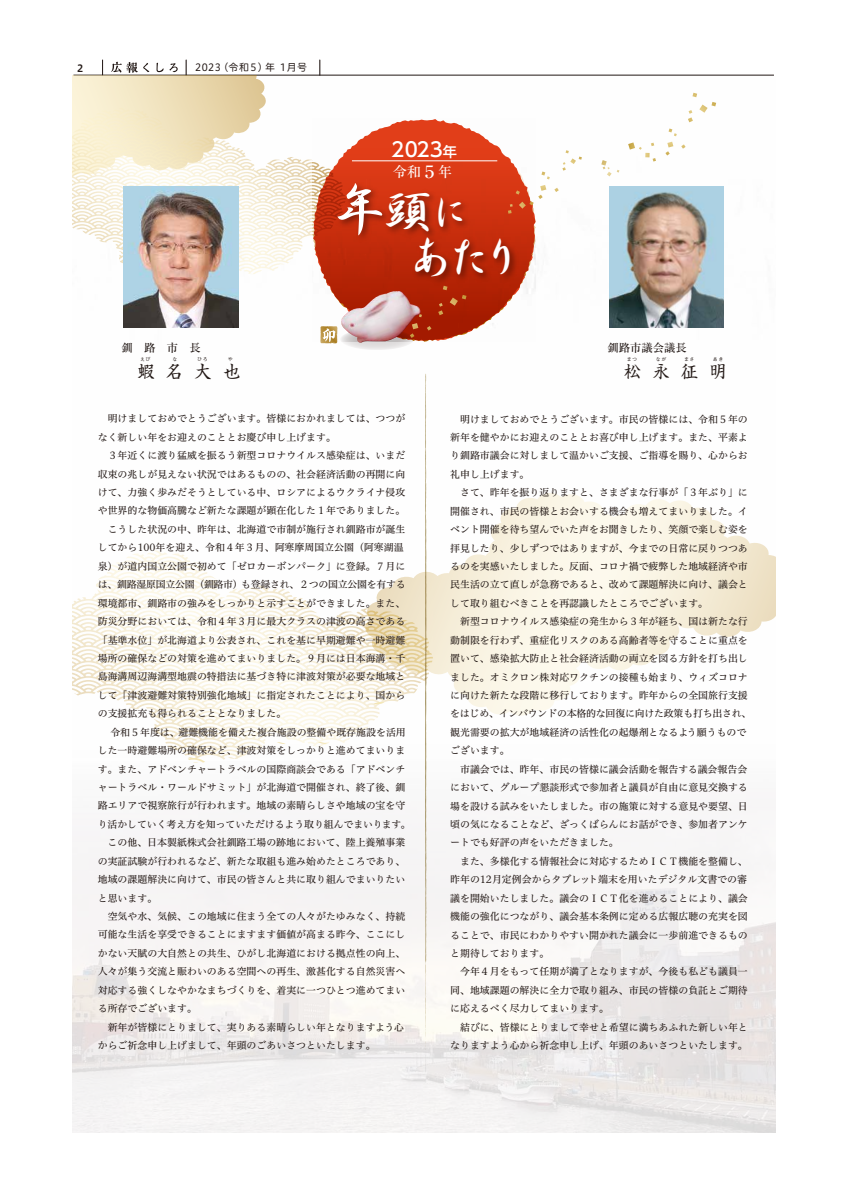
<style>
.page{position:relative;width:842px;height:1191px;background:#fff}
.page>*{position:absolute;margin:0;border:0;box-sizing:border-box;transform-origin:0 0}
.t1{font:56.7px "DFSN Gyo Sho W5 MP RKSJ H";color:#fff}
.t2{font:49.6px "DFSN Gyo Sho W5 MP RKSJ H";color:#fff}
.t3{font:500 19.8px "UD Shin Go NT Pro";color:#fff}
.t4{font:17px "Shinsei Kai Pro CBSK1";color:#221815}
.t5{font:500 14.2px "Ryumin Pro";color:#fff}
.t6{font:500 11.3px "Ryumin Pro";color:#221815}
.t7{font:10px "Hiragino UD Sans R Std W4";letter-spacing:.045em;color:#221815}
.t8{font:10px "Hiragino UD Sans Std W6";color:#221815}
.t9{font:9.9px/18.4px "Hiragino UD Serif Std N W4";color:#221815}
.t10{font:9.9px "Hiragino UD Serif Std N W4";letter-spacing:-.025em;color:#221815}
.s1{font-size:14.2px}
.s2{font-size:17px}
.s3{font-size:49.6px}
.s4{font-size:43.9px}
</style>
<div class="page">
<hr style="left:73px;top:75px;width:701px;height:1px;background:#221815">
<svg style="left:320px;top:60px;width:1px;height:15px"></svg>
<img style="left:73px;top:92px;width:703px;height:1040px">
<svg style="left:73px;top:60px;width:193px;height:133px"></svg>
<svg style="left:365px;top:493px;width:411px;height:222px"></svg>
<svg style="left:373px;top:702px;width:12px;height:2px"></svg>
<svg style="left:318px;top:742px;width:10px;height:2px"></svg>
<svg style="left:277px;top:742px;width:9px;height:2px"></svg>
<svg style="left:188px;top:758px;width:17px;height:5px"></svg>
<svg style="left:73px;top:558px;width:125px;height:92px"></svg>
<svg style="left:313px;top:119px;width:223px;height:223px"></svg>
<svg style="left:554px;top:188px;width:5px;height:4px"></svg>
<svg style="left:541px;top:171px;width:9px;height:8px"></svg>
<svg style="left:540px;top:185px;width:6px;height:29px"></svg>
<svg style="left:562px;top:150px;width:20px;height:21px"></svg>
<svg style="left:681px;top:144px;width:5px;height:5px"></svg>
<svg style="left:665px;top:142px;width:8px;height:13px"></svg>
<svg style="left:668px;top:128px;width:9px;height:8px"></svg>
<svg style="left:688px;top:93px;width:28px;height:29px"></svg>
<svg style="left:628px;top:142px;width:28px;height:20px"></svg>
<svg style="left:427px;top:326px;width:4px;height:4px"></svg>
<svg style="left:438px;top:296px;width:28px;height:19px"></svg>
<svg style="left:601px;top:160px;width:18px;height:16px"></svg>
<img style="left:124px;top:186px;width:114px;height:141px">
<img style="left:609px;top:186px;width:114px;height:141px">
<svg style="left:323px;top:326px;width:14px;height:16px"></svg>
<img style="left:339px;top:296px;width:82px;height:47px">
<svg style="left:425px;top:373px;width:2px;height:677px"></svg>
<img style="left:327px;top:177px;width:213px;height:119px">
<hr style="left:352px;top:161px;width:145px;height:1px;background:#fff">
<p class="t8" style="left:77px;top:60px;width:8px">2</p>
<p class="t7" style="left:195px;top:60px;width:113px">2023（令和５）年１月号</p>
<p class="t6" style="left:121px;top:338px;width:81px">釧　路　市　長</p>
<h3 class="t4" style="left:137px;top:358px;width:104px">蝦　名　大　也</h3>
<h3 class="t3" style="left:391px;top:133px;width:67px">2023<span class="s1">年</span></h3>
<h3 class="t5" style="left:393px;top:161px;width:61px">令和<span class="s2">５</span>年</h3>
<h1 class="t1" style="left:333px;top:183px;width:141px">年<span class="s3">頭</span><span class="s4">に</span></h1>
<h2 class="t2" style="left:406px;top:235px;width:124px">あたり</h2>
<p class="t6" style="left:607px;top:338px;width:81px">釧路市議会議長</p>
<h3 class="t4" style="left:624px;top:358px;width:104px">松　永　征　明</h3>
<p class="t9" style="left:98px;top:409px;width:309px">　明けましておめでとうございます。皆様におかれましては、つつが</p>
<p class="t9" style="left:98px;top:427px;width:240px">なく新しい年をお迎えのこととお慶び申し上げます。</p>
<p class="t9" style="left:98px;top:446px;width:309px">　３年近くに渡り猛威を振るう新型コロナウイルス感染症は、いまだ</p>
<p class="t9" style="left:98px;top:464px;width:309px">収束の兆しが見えない状況ではあるものの、社会経済活動の再開に向</p>
<p class="t9" style="left:98px;top:482px;width:309px">けて、力強く歩みだそうとしている中、ロシアによるウクライナ侵攻</p>
<p class="t9" style="left:98px;top:501px;width:309px">や世界的な物価高騰など新たな課題が顕在化した１年でありました。</p>
<p class="t9" style="left:98px;top:519px;width:309px">　こうした状況の中、昨年は、北海道で市制が施行され釧路市が誕生</p>
<p class="t9" style="left:98px;top:538px;width:307px">してから100年を迎え、令和４年３月、阿寒摩周国立公園（阿寒湖温</p>
<p class="t9" style="left:98px;top:556px;width:309px">泉）が道内国立公園で初めて「ゼロカーボンパーク」に登録。７月に</p>
<p class="t10" style="left:98px;top:577px;width:309px">は、釧路湿原国立公園（釧路市）も登録され、２つの国立公園を有する</p>
<p class="t9" style="left:98px;top:593px;width:309px">環境都市、釧路市の強みをしっかりと示すことができました。また、</p>
<p class="t9" style="left:98px;top:611px;width:309px">防災分野においては、令和４年３月に最大クラスの津波の高さである</p>
<p class="t9" style="left:98px;top:630px;width:309px">「基準水位」が北海道より公表され、これを基に早期避難や一時避難</p>
<p class="t9" style="left:98px;top:648px;width:309px">場所の確保などの対策を進めてまいりました。９月には日本海溝・千</p>
<p class="t9" style="left:98px;top:667px;width:309px">島海溝周辺海溝型地震の特措法に基づき特に津波対策が必要な地域と</p>
<p class="t9" style="left:98px;top:685px;width:309px">して「津波避難対策特別強化地域」に指定されたことにより、国から</p>
<p class="t9" style="left:98px;top:703px;width:190px">の支援拡充も得られることとなりました。</p>
<p class="t9" style="left:100px;top:722px;width:307px">　令和５年度は、避難機能を備えた複合施設の整備や既存施設を活用</p>
<p class="t9" style="left:98px;top:740px;width:309px">した一時避難場所の確保など、津波対策をしっかりと進めてまいりま</p>
<p class="t9" style="left:98px;top:759px;width:309px">す。また、アドベンチャートラベルの国際商談会である「アドベンチ</p>
<p class="t9" style="left:98px;top:777px;width:309px">ャートラベル・ワールドサミット」が北海道で開催され、終了後、釧</p>
<p class="t9" style="left:98px;top:796px;width:309px">路エリアで視察旅行が行われます。地域の素晴らしさや地域の宝を守</p>
<p class="t9" style="left:98px;top:814px;width:314px">り活かしていく考え方を知っていただけるよう取り組んでまいります。</p>
<p class="t9" style="left:108px;top:832px;width:299px">この他、日本製紙株式会社釧路工場の跡地において、陸上養殖事業</p>
<p class="t9" style="left:98px;top:851px;width:309px">の実証試験が行われるなど、新たな取組も進み始めたところであり、</p>
<p class="t9" style="left:98px;top:869px;width:309px">地域の課題解決に向けて、市民の皆さんと共に取り組んでまいりたい</p>
<p class="t9" style="left:98px;top:888px;width:61px">と思います。</p>
<p class="t9" style="left:98px;top:906px;width:309px">　空気や水、気候、この地域に住まう全ての人々がたゆみなく、持続</p>
<p class="t9" style="left:98px;top:925px;width:309px">可能な生活を享受できることにますます価値が高まる昨今、ここにし</p>
<p class="t9" style="left:98px;top:943px;width:309px">かない天賦の大自然との共生、ひがし北海道における拠点性の向上、</p>
<p class="t9" style="left:98px;top:961px;width:309px">人々が集う交流と賑わいのある空間への再生、激甚化する自然災害へ</p>
<p class="t9" style="left:98px;top:980px;width:309px">対応する強くしなやかなまちづくりを、着実に一つひとつ進めてまい</p>
<p class="t9" style="left:98px;top:998px;width:101px">る所存でございます。</p>
<p class="t9" style="left:98px;top:1017px;width:308px">　新年が皆様にとりまして、実りある素晴らしい年となりますよう心</p>
<p class="t9" style="left:98px;top:1035px;width:279px">からご祈念申し上げまして、年頭のごあいさつといたします。</p>
<p class="t9" style="left:450px;top:409px;width:303px">　明けましておめでとうございます。市民の皆様には、令和５年の新年を健やかにお迎えのこととお喜び申し上げます。また、平素より釧路市議会に対しまして温かいご支援、ご指導を賜り、心からお礼申し上げます。<br>　さて、昨年を振り返りますと、さまざまな行事が「３年ぶり」に開催され、市民の皆様とお会いする機会も増えてまいりました。イベント開催を待ち望んでいた声をお聞きしたり、笑顔で楽しむ姿を拝見したり、少しずつではありますが、今までの日常に戻りつつあるのを実感いたしました。反面、コロナ禍で疲弊した地域経済や市民生活の立て直しが急務であると、改めて課題解決に向け、議会として取り組むべきことを再認識したところでございます。<br>　新型コロナウイルス感染症の発生から３年が経ち、国は新たな行動制限を行わず、重症化リスクのある高齢者等を守ることに重点を置いて、感染拡大防止と社会経済活動の両立を図る方針を打ち出しました。オミクロン株対応ワクチンの接種も始まり、ウィズコロナに向けた新たな段階に移行しております。昨年からの全国旅行支援をはじめ、インバウンドの本格的な回復に向けた政策も打ち出され、観光需要の拡大が地域経済の活性化の起爆剤となるよう願うものでございます。<br>　市議会では、昨年、市民の皆様に議会活動を報告する議会報告会において、グループ懇談形式で参加者と議員が自由に意見交換する場を設ける試みをいたしました。市の施策に対する意見や要望、日頃の気になることなど、ざっくばらんにお話ができ、参加者アンケートでも好評の声をいただきました。<br>　また、多様化する情報社会に対応するためＩＣＴ機能を整備し、昨年の12月定例会からタブレット端末を用いたデジタル文書での審議を開始いたしました。議会のＩＣＴ化を進めることにより、議会機能の強化につながり、議会基本条例に定める広報広聴の充実を図ることで、市民にわかりやすい開かれた議会に一歩前進できるものと期待しております。<br>　今年４月をもって任期が満了となりますが、今後も私ども議員一同、地域課題の解決に全力で取り組み、市民の皆様の負託とご期待に応えるべく尽力してまいります。<br>　結びに、皆様にとりまして幸せと希望に満ちあふれた新しい年となりますよう心から祈念申し上げ、年頭のあいさつといたします。</p>
</div>
